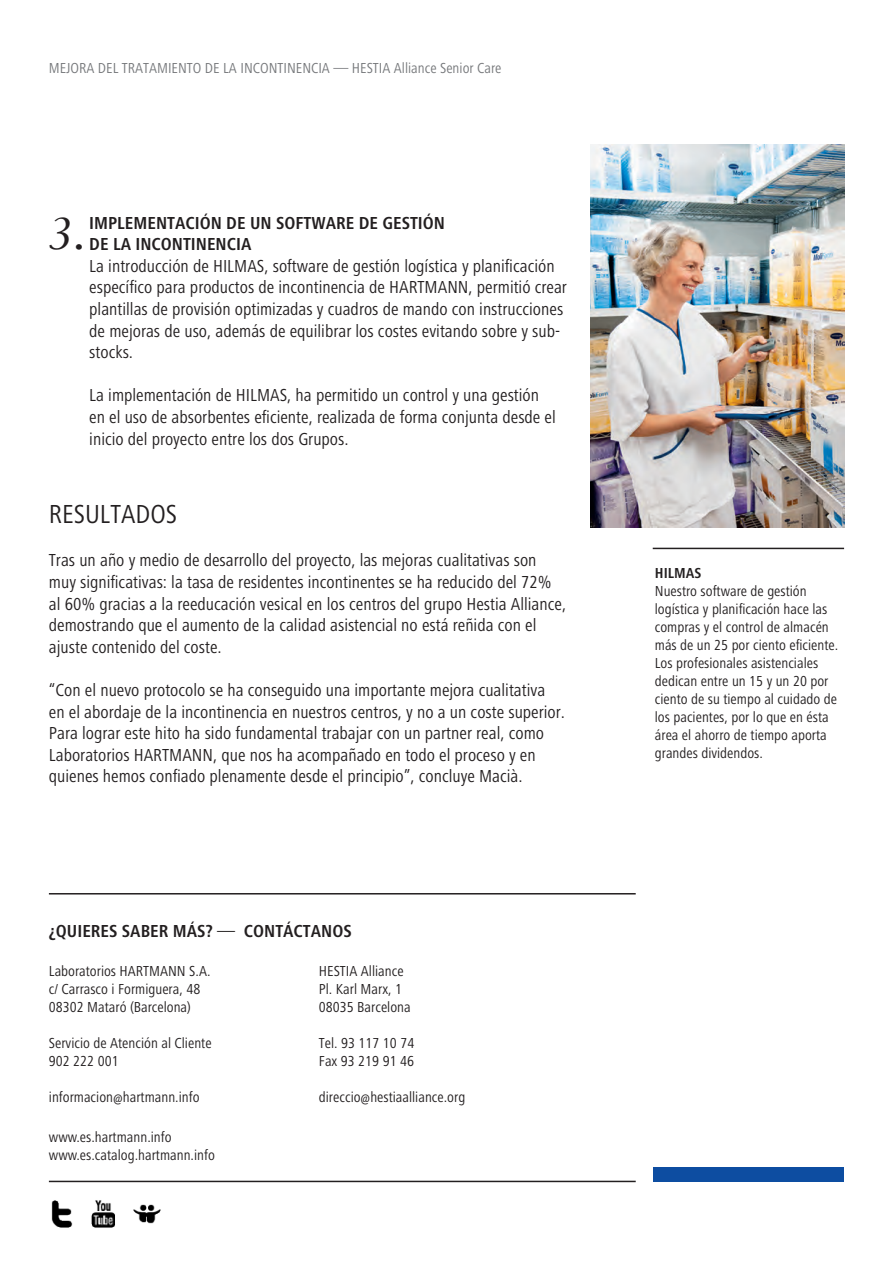
<style>
.page{position:relative;width:893px;height:1263px;background:#fff}
.page>*{position:absolute;margin:0;border:0;box-sizing:border-box;transform-origin:0 0}
.t1{font:italic 45px "Sabon Greek";color:#231f20}
.t2{font:27px "Hartmann";color:#231f20}
.t3{font:18px/21.6px "Hartmann";color:#231f20}
.t4{font:700 18px "Hartmann";color:#231f20}
.t5{font:15px/18px "Hartmann";color:#231f20}
.t6{font:15px "Hartmann";color:#76787b}
.t7{font:700 15px "Hartmann";color:#231f20}
.s1{font-weight:400}
</style>
<div class="page">
<img style="left:590px;top:145px;width:254px;height:383px">
<div style="left:653px;top:1167px;width:191px;height:15px;background:#0d4da1"></div>
<hr style="left:49px;top:1181px;width:587px;height:1px;background:#231f20">
<hr style="left:653px;top:548px;width:191px;height:1px;background:#231f20">
<hr style="left:49px;top:893px;width:587px;height:1px;background:#231f20">
<img style="left:133px;top:1204px;width:28px;height:20px">
<img style="left:51px;top:1200px;width:22px;height:28px">
<img style="left:91px;top:1200px;width:24px;height:28px">
<p class="t6" style="left:49px;top:60px;width:454px">MEJORA DEL TRATAMIENTO DE LA INCONTINENCIA — HESTIA Alliance Senior Care</p>
<p class="t4" style="left:89px;top:213px;width:357px">IMPLEMENTACIÓN DE UN SOFTWARE DE GESTIÓN</p>
<p class="t4" style="left:89px;top:234px;width:164px">DE LA INCONTINENCIA</p>
<p class="t3" style="left:89px;top:255px;width:479px">La introducción de HILMAS, software de gestión logística y planificación específico para productos de incontinencia de HARTMANN, permitió crear plantillas de provisión optimizadas y cuadros de mando con instrucciones de mejoras de uso, además de equilibrar los costes evitando sobre y sub&shy;stocks.</p>
<p class="t3" style="left:89px;top:385px;width:468px">La implementación de HILMAS, ha permitido un control y una gestión en el uso de absorbentes eficiente, realizada de forma conjunta desde el inicio del proyecto entre los dos Grupos.</p>
<p class="t1" style="left:49px;top:208px;width:39px">3.</p>
<p class="t2" style="left:49px;top:499px;width:130px">RESULTADOS</p>
<p class="t3" style="left:49px;top:550px;width:519px">Tras un año y medio de desarrollo del proyecto, las mejoras cualitativas son muy significativas: la tasa de residentes incontinentes se ha reducido del 72% al 60% gracias a la reeducación vesical en los centros del grupo Hestia Alliance, demostrando que el aumento de la calidad asistencial no está reñida con el ajuste contenido del coste.</p>
<p class="t3" style="left:49px;top:679px;width:518px">“Con el nuevo protocolo se ha conseguido una importante mejora cualitativa en el abordaje de la incontinencia en nuestros centros, y no a un coste superior.<br>Para lograr este hito ha sido fundamental trabajar con un partner real, como Laboratorios HARTMANN, que nos ha acompañado en todo el proceso y en quienes hemos confiado plenamente desde el principio”, concluye Macià.</p>
<p class="t4" style="left:49px;top:921px;width:304px">¿QUIERES SABER MÁS? <span class="s1">—</span> CONTÁCTANOS</p>
<p class="t5" style="left:49px;top:962px;width:163px">Laboratorios HARTMANN S.A.</p>
<p class="t5" style="left:319px;top:962px;width:86px">HESTIA Alliance</p>
<p class="t5" style="left:49px;top:980px;width:153px">c/ Carrasco i Formiguera, 48</p>
<p class="t5" style="left:319px;top:980px;width:85px">Pl. Karl Marx, 1</p>
<p class="t5" style="left:49px;top:998px;width:144px">08302 Mataró (Barcelona)</p>
<p class="t5" style="left:319px;top:998px;width:93px">08035 Barcelona</p>
<p class="t5" style="left:49px;top:1034px;width:164px">Servicio de Atención al Cliente</p>
<p class="t5" style="left:319px;top:1034px;width:97px">Tel. 93 117 10 74</p>
<p class="t5" style="left:49px;top:1052px;width:71px">902 222 001</p>
<p class="t5" style="left:319px;top:1052px;width:97px">Fax 93 219 91 46</p>
<p class="t5" style="left:49px;top:1088px;width:152px">informacion@hartmann.info</p>
<p class="t5" style="left:319px;top:1088px;width:148px">direccio@hestiaalliance.org</p>
<p class="t5" style="left:49px;top:1128px;width:124px">www.es.hartmann.info</p>
<p class="t5" style="left:49px;top:1146px;width:167px">www.es.catalog.hartmann.info</p>
<p class="t7" style="left:655px;top:564px;width:48px">HILMAS</p>
<p class="t5" style="left:655px;top:582px;width:185px">Nuestro software de gestión logística y planificación hace las compras y el control de almacén más de un 25 por ciento eficiente.<br>Los profesionales asistenciales dedican entre un 15 y un 20 por ciento de su tiempo al cuidado de los pacientes, por lo que en ésta área el ahorro de tiempo aporta grandes dividendos.</p>
</div>
